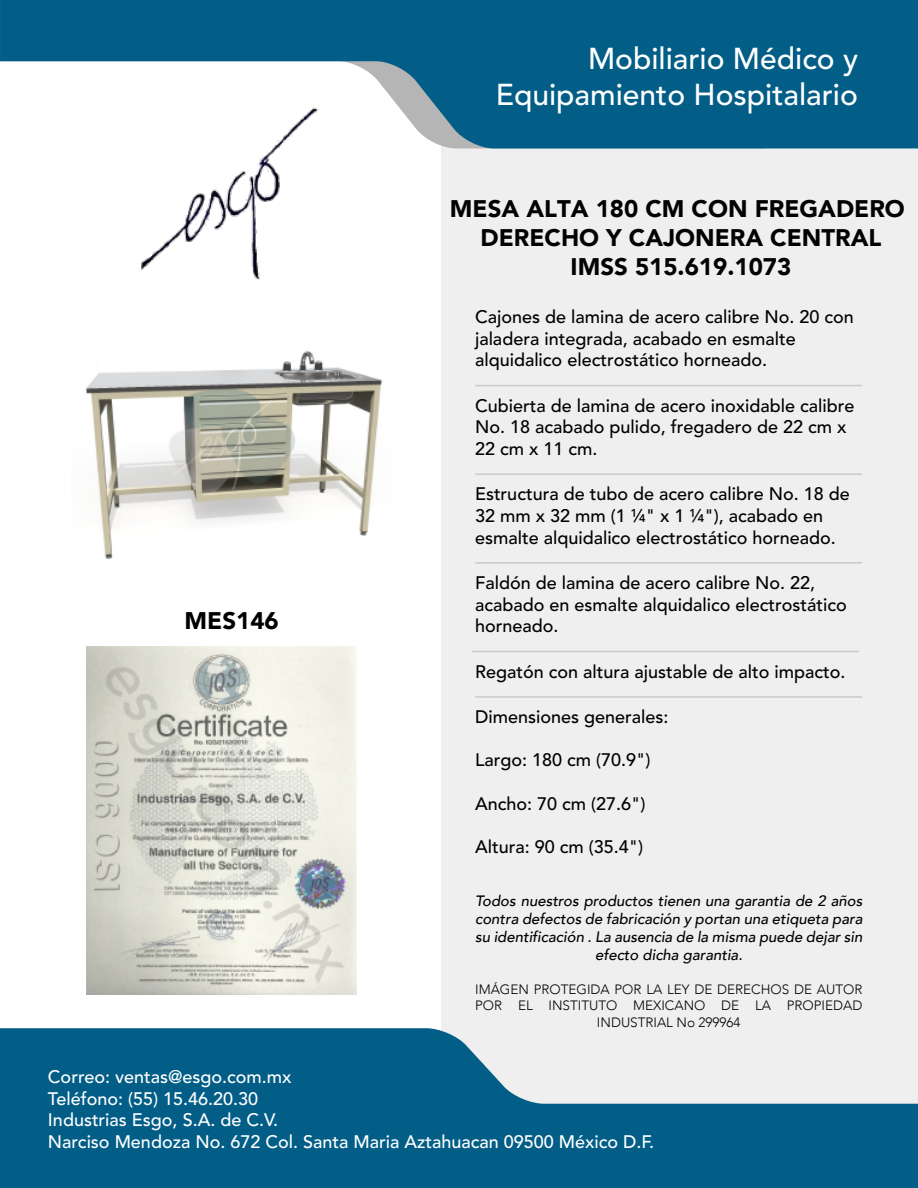
<style>
.page{position:relative;width:918px;height:1188px;background:#fff}
.page>*{position:absolute;margin:0;border:0;box-sizing:border-box;transform-origin:0 0}
.t1{font:500 30px/36px "Avenir";color:#fff;text-align:right}
.t2{font:900 24px/28.8px "Avenir";color:#020202;text-align:center}
.t3{font:900 24px "Avenir";color:#000}
.t4{font:500 18px/21.6px "Avenir";color:#000}
.t5{font:500 18px/21.6px "Avenir";color:#fff}
.t6{font:italic 500 15px/18px "Avenir";color:#000;text-align:center}
.t7{font:300 13.5px/16.2px "Avenir";color:#000;text-align:center}
</style>
<div class="page">
<div style="left:441px;top:148px;width:477px;height:880px;background:#efefef"></div>
<svg style="left:0;top:1028px;width:918px;height:160px;fill:#025e87"></svg>
<svg style="left:0;top:0;width:918px;height:148px;fill:#025e87"></svg>
<img style="left:99px;top:99px;width:244px;height:181px">
<img style="left:86px;top:647px;width:271px;height:347px">
<svg style="left:475px;top:473px;width:387px;height:2px"></svg>
<svg style="left:475px;top:562px;width:387px;height:2px"></svg>
<svg style="left:475px;top:385px;width:387px;height:1px"></svg>
<svg style="left:472px;top:651px;width:387px;height:1px"></svg>
<svg style="left:475px;top:696px;width:387px;height:2px"></svg>
<img style="left:85px;top:350px;width:298px;height:209px">
<h2 class="t3" style="left:185px;top:600px;width:96px">MES146</h2>
<h1 class="t1" style="left:496px;top:41px;width:364px">Mobiliario Médico y<br>Equipamiento Hospitalario</h1>
<h2 class="t2" style="left:450px;top:194px;width:456px">MESA ALTA 180 CM CON FREGADERO<br>DERECHO Y CAJONERA CENTRAL<br>IMSS 515.619.1073</h2>
<p class="t4" style="left:475px;top:307px;width:380px">Cajones de lamina de acero calibre No. 20 con jaladera integrada, acabado en esmalte alquidalico electrostático horneado.</p>
<p class="t4" style="left:475px;top:395px;width:381px">Cubierta de lamina de acero inoxidable calibre<br>No. 18 acabado pulido, fregadero de 22 cm x<br>22 cm x 11 cm.</p>
<p class="t4" style="left:475px;top:484px;width:376px">Estructura de tubo de acero calibre No. 18 de<br>32 mm x 32 mm (1 ¼" x 1 ¼"), acabado en esmalte alquidalico electrostático horneado.</p>
<p class="t4" style="left:475px;top:573px;width:373px">Faldón de lamina de acero calibre No. 22, acabado en esmalte alquidalico electrostático horneado.</p>
<p class="t4" style="left:475px;top:661px;width:372px">Regatón con altura ajustable de alto impacto.</p>
<p class="t4" style="left:475px;top:707px;width:195px">Dimensiones generales:</p>
<p class="t4" style="left:475px;top:750px;width:177px">Largo: 180 cm (70.9")</p>
<p class="t4" style="left:475px;top:793px;width:172px">Ancho: 70 cm (27.6")</p>
<p class="t4" style="left:475px;top:836px;width:170px">Altura: 90 cm (35.4")</p>
<p class="t6" style="left:475px;top:892px;width:389px">Todos nuestros productos tienen una garantia de 2 años contra defectos de fabricación y portan una etiqueta para su identificación . La ausencia de la misma puede dejar sin efecto dicha garantia.</p>
<p class="t7" style="left:475px;top:982px;width:389px">IMÁGEN PROTEGIDA POR LA LEY DE DERECHOS DE AUTOR<br>POR EL INSTITUTO MEXICANO DE LA PROPIEDAD<br>INDUSTRIAL No 299964</p>
<p class="t5" style="left:48px;top:1067px;width:608px">Correo: ventas@esgo.com.mx<br>Teléfono: (55) 15.46.20.30<br>Industrias Esgo, S.A. de C.V.<br>Narciso Mendoza No. 672 Col. Santa Maria Aztahuacan 09500 México D.F.</p>
</div>
